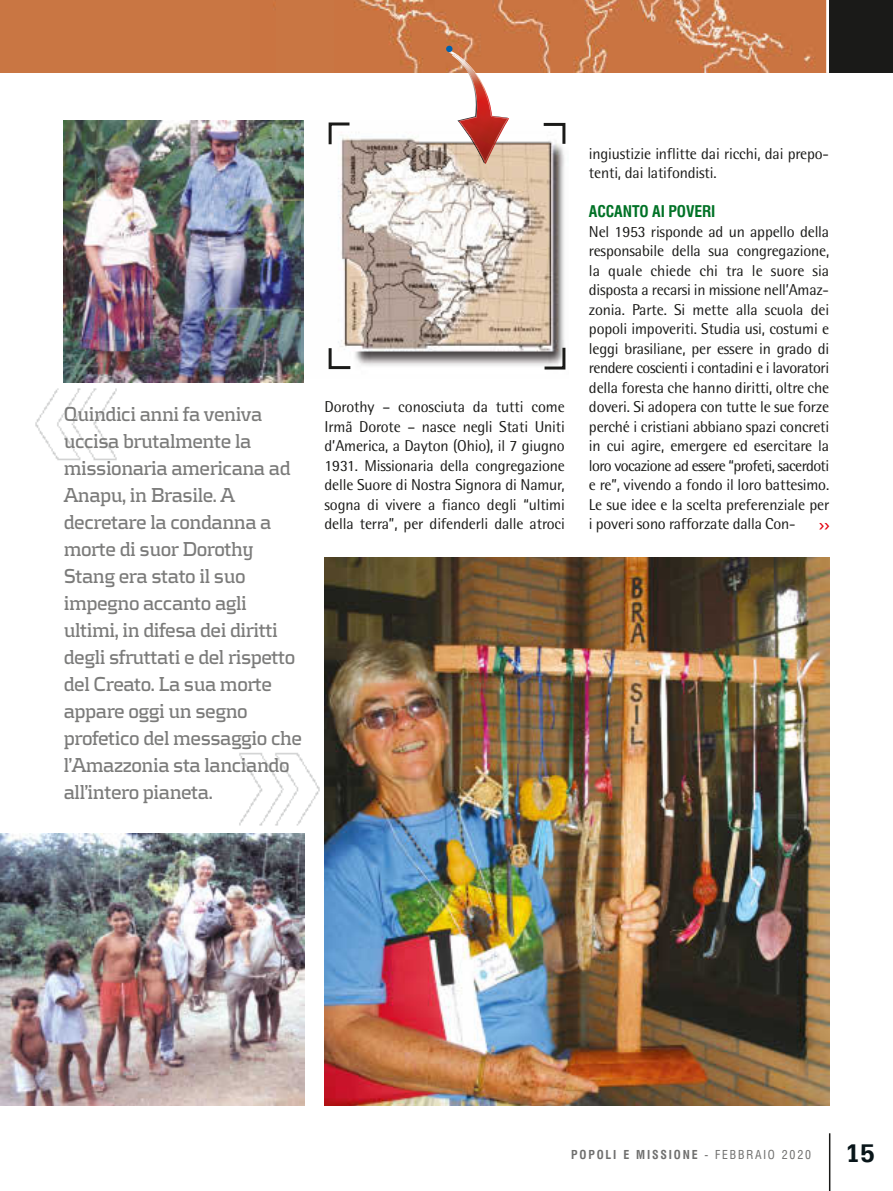
<style>
.page{position:relative;width:893px;height:1191px;background:#fff}
.page>*{position:absolute;margin:0;border:0;box-sizing:border-box;transform-origin:0 0}
.t1{font:700 27px "Serifa BT";color:#081519}
.t2{font:700 21px/27px "Kontrapunkt";letter-spacing:-.03em;color:#7b7b7a;scale:.9 1}
.t3{font:300 16.5px "Serifa BT";color:#e3000f;scale:2.17 1}
.t4{font:15.75px/19.5px "Rotis Semi Sans";letter-spacing:-.01em;color:#1a1a18;text-align:justify}
.t5{font:700 condensed 15.75px "Swiss 721 BT";letter-spacing:-.01em;color:#007226}
.t6{font:700 condensed 12px "Swiss 721 BT";letter-spacing:.15em;color:#6f6f6e}
.s1{font-weight:400}
</style>
<div class="page">
<img style="left:64px;top:121px;width:240px;height:261px">
<hr style="left:829px;top:1133px;width:1px;height:58px;background:#1a1a18">
<div style="left:0;top:0;width:829px;height:73px;background:#c97643"></div>
<img style="left:273px;top:0;width:542px;height:73px">
<div style="left:276px;top:0;width:57px;height:72px;background:#c97643"></div>
<hr style="left:826px;top:0;width:3px;height:73px;background:#fff">
<div style="left:829px;top:0;width:64px;height:73px;background:#1a1a18"></div>
<img style="left:301px;top:121px;width:264px;height:257px">
<svg style="left:327px;top:121px;width:25px;height:26px"></svg>
<svg style="left:541px;top:121px;width:25px;height:26px"></svg>
<svg style="left:542px;top:345px;width:24px;height:26px"></svg>
<svg style="left:327px;top:345px;width:26px;height:25px"></svg>
<img style="left:452px;top:51px;width:57px;height:113px">
<img style="left:450px;top:51px;width:58px;height:111px">
<img style="left:452px;top:55px;width:1px;height:15px">
<img style="left:507px;top:75px;width:1px;height:87px">
<img style="left:453px;top:54px;width:54px;height:108px">
<svg style="left:446px;top:46px;width:6px;height:6px"></svg>
<img style="left:35px;top:388px;width:82px;height:73px">
<img style="left:239px;top:753px;width:81px;height:73px">
<img style="left:0;top:833px;width:304px;height:273px">
<img style="left:325px;top:558px;width:504px;height:548px">
<p class="t2" style="left:64px;top:403px;width:266px">Quindici anni fa veniva uccisa brutalmente la missionaria americana ad<br>Anapu, in Brasile. A decretare la condanna a morte di suor Dorothy<br>Stang era stato il suo impegno accanto agli ultimi, in difesa dei diritti degli sfruttati e del rispetto del Creato. La sua morte appare oggi un segno profetico del messaggio che l’Amazzonia sta lanciando all’intero pianeta.</p>
<p class="t4" style="left:325px;top:399px;width:242px">Dorothy – conosciuta da tutti come Irmã Dorote – nasce negli Stati Uniti d’America, a Dayton (Ohio), il 7 giugno 1931. Missionaria della congregazione delle Suore di Nostra Signora di Namur, sogna di vivere a fianco degli “ultimi della terra”, per difenderli dalle atroci</p>
<p class="t4" style="left:589px;top:145px;width:242px">ingiustizie inflitte dai ricchi, dai prepo&shy;tenti, dai latifondisti.</p>
<p class="t5" style="left:589px;top:205px;width:128px">ACCANTO AI POVERI</p>
<p class="t4" style="left:589px;top:223px;width:242px">Nel 1953 risponde ad un appello della responsabile della sua congregazione, la quale chiede chi tra le suore sia disposta a recarsi in missione nell’Amaz&shy;zonia. Parte. Si mette alla scuola dei popoli impoveriti. Studia usi, costumi e leggi brasiliane, per essere in grado di rendere coscienti i contadini e i lavoratori della foresta che hanno diritti, oltre che doveri. Si adopera con tutte le sue forze perché i cristiani abbiano spazi concreti in cui agire, emergere ed esercitare la loro vocazione ad essere “profeti, sacerdoti e re”, vivendo a fondo il loro battesimo.<br>Le sue idee e la scelta preferenziale per i poveri sono rafforzate dalla Con-</p>
<p class="t3" style="left:818px;top:519px;width:8px">»</p>
<p class="t6" style="left:571px;top:1149px;width:241px">POPOLI E MISSIONE <span class="s1">- FEBBRAIO 2020</span></p>
<h1 class="t1" style="left:845px;top:1144px;width:31px">15</h1>
</div>
